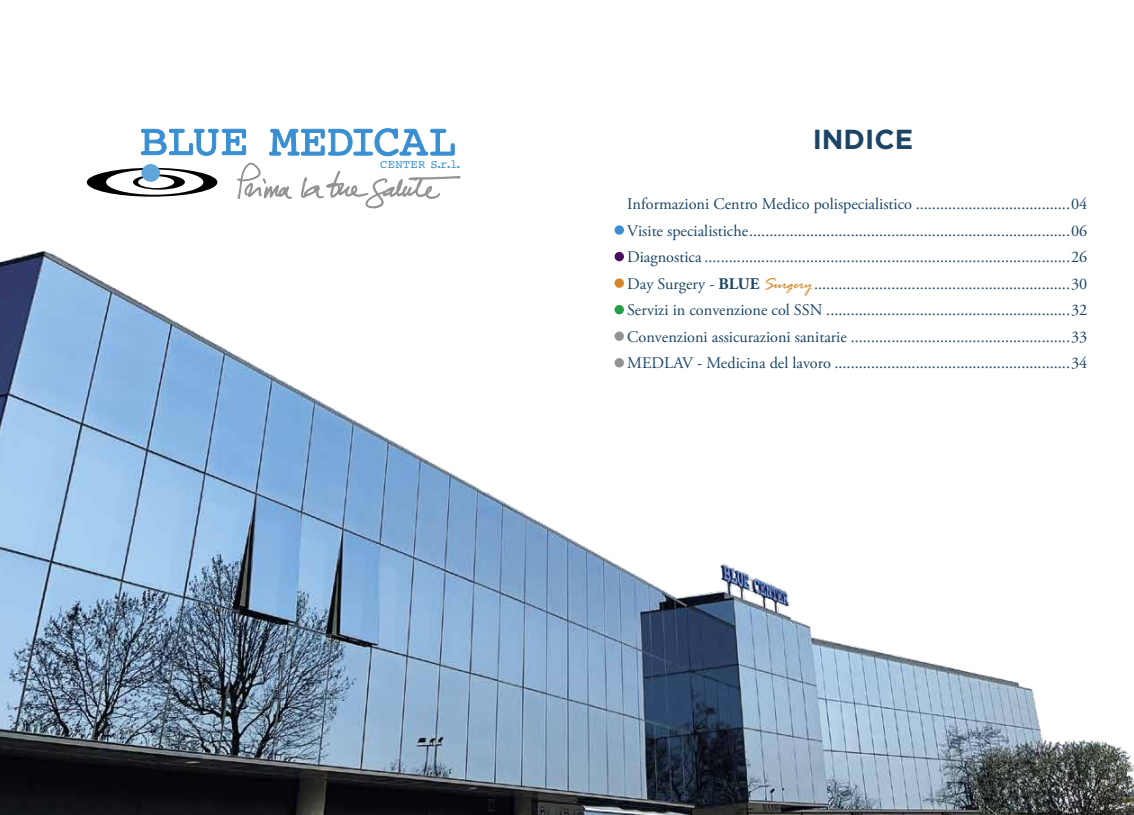
<style>
.page{position:relative;width:1134px;height:815px;background:#fff}
.page>*{position:absolute;margin:0;border:0;box-sizing:border-box;transform-origin:0 0}
.t1{font:700 27.5px "Gotham";color:#1c4565}
.t2{font:16.25px/26.6px "Adobe Garamond Pro";color:#1c4565;text-align:justify}
.t3{font:11.88px "Courier";letter-spacing:.015em;color:#398fd1}
.s1{font-weight:700}
.s2{font-family:"Rage";font-style:italic;color:#d48625}
</style>
<div class="page">
<img style="left:0;top:176px;width:1134px;height:639px">
<div style="left:615px;top:278px;width:9px;height:10px;background:#d48625;border-radius:50%"></div>
<div style="left:615px;top:252px;width:9px;height:9px;background:#4c0c5f;border-radius:50%"></div>
<svg style="left:87px;top:128px;width:373px;height:80px"></svg>
<div style="left:615px;top:332px;width:9px;height:9px;background:#939393;border-radius:50%"></div>
<div style="left:615px;top:358px;width:9px;height:9px;background:#939393;border-radius:50%"></div>
<p class="t3" style="left:380px;top:155px;width:84px">CENTER S.r.l.</p>
<h1 class="t1" style="left:813px;top:121px;width:102px">INDICE</h1>
<p class="t2" style="left:627px;top:191px;width:462px">Informazioni Centro Medico polispecialistico ......................................04<br>Visite specialistiche...............................................................................06<br>Diagnostica ..........................................................................................26<br>Day Surgery - <span class="s1">BLUE</span> <span class="s2">Surgery</span> ...............................................................30<br>Servizi in convenzione col SSN ............................................................32<br>Convenzioni assicurazioni sanitarie ......................................................33<br>MEDLAV - Medicina del lavoro ..........................................................34</p>
</div>
